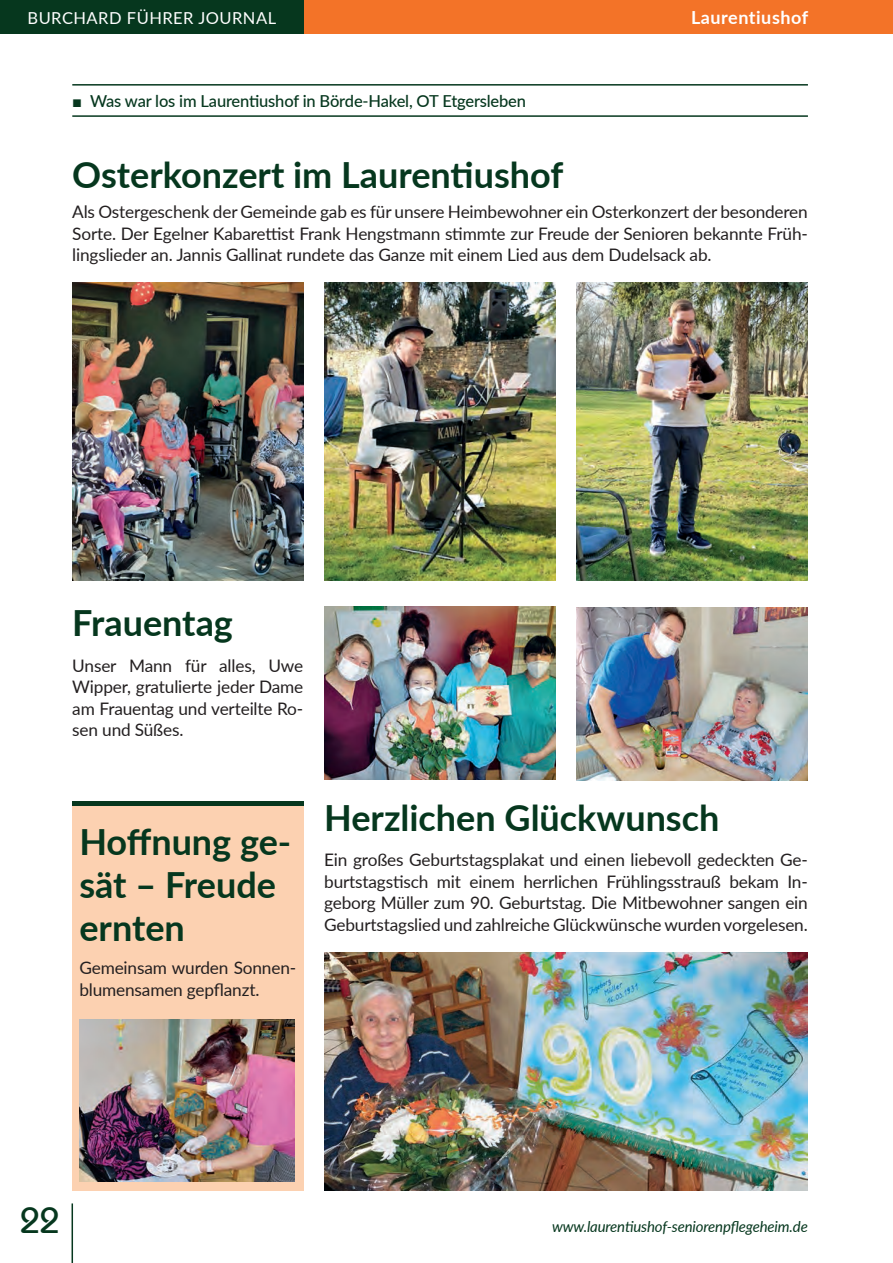
<style>
.page{position:relative;width:893px;height:1263px;background:#fff}
.page>*{position:absolute;margin:0;border:0;box-sizing:border-box;transform-origin:0 0}
.t1{font:700 36px/43.2px "Lato";color:#06371e}
.t2{font:500 36px "Bauhaus IT Cby BT";color:#06371e}
.t3{font:700 18px "Lato";letter-spacing:.03em;color:#fff}
.t4{font:17.25px/21.6px "Lato";letter-spacing:-.01em;color:#231f20;text-align:justify}
.t5{font:500 16.5px "Lato";letter-spacing:-.01em;color:#06371e}
.t6{font:16.5px "Lato";letter-spacing:.03em;color:#fff}
.t7{font:italic 15px "Lato";letter-spacing:-.01em;color:#06371e}
.s1{font-family:"Arial";font-weight:400}
</style>
<div class="page">
<hr style="left:72px;top:1203px;width:1px;height:60px;background:#06371e">
<div style="left:0;top:0;width:893px;height:34px;background:#f37328"></div>
<div style="left:0;top:0;width:303px;height:34px;background:#06371e"></div>
<div style="left:72px;top:801px;width:231px;height:390px;background:#fcd1b1"></div>
<hr style="left:72px;top:801px;width:231px;height:4px;background:#06371e">
<hr style="left:72px;top:84px;width:736px;height:2px;background:#06371e">
<hr style="left:72px;top:115px;width:736px;height:2px;background:#06371e">
<img style="left:325px;top:282px;width:231px;height:298px">
<img style="left:72px;top:282px;width:231px;height:298px">
<img style="left:577px;top:282px;width:231px;height:298px">
<img style="left:79px;top:1019px;width:215px;height:163px">
<img style="left:324px;top:952px;width:484px;height:239px">
<img style="left:577px;top:608px;width:231px;height:173px">
<img style="left:325px;top:606px;width:231px;height:173px">
<p class="t6" style="left:28px;top:6px;width:250px">BURCHARD FÜHRER JOURNAL</p>
<p class="t5" style="left:72px;top:89px;width:455px"><span class="s1">■</span> Was war los im Laurentiushof in Börde-Hakel, OT Etgersleben</p>
<p class="t3" style="left:691px;top:4px;width:119px">Laurentiushof</p>
<h1 class="t1" style="left:72px;top:151px;width:493px">Osterkonzert im Laurentiushof</h1>
<p class="t4" style="left:72px;top:200px;width:737px">Als Ostergeschenk der Gemeinde gab es für unsere Heimbewohner ein Osterkonzert der besonderen Sorte. Der Egelner Kabarettist Frank Hengstmann stimmte zur Freude der Senioren bekannte Früh&shy;lingslieder an. Jannis Gallinat rundete das Ganze mit einem Lied aus dem Dudelsack ab.</p>
<h1 class="t1" style="left:72px;top:599px;width:162px">Frauentag</h1>
<p class="t4" style="left:72px;top:654px;width:233px">Unser Mann für alles, Uwe Wipper, gratulierte jeder Dame am Frauentag und verteilte Ro&shy;sen und Süßes.</p>
<h1 class="t1" style="left:79px;top:818px;width:213px">Hoffnung ge&shy;sät – Freude ernten</h1>
<p class="t4" style="left:79px;top:956px;width:218px">Gemeinsam wurden Sonnen&shy;blumensamen gepflanzt.</p>
<h1 class="t1" style="left:324px;top:794px;width:397px">Herzlichen Glückwunsch</h1>
<p class="t4" style="left:324px;top:848px;width:485px">Ein großes Geburtstagsplakat und einen liebevoll gedeckten Ge&shy;burtstagstisch mit einem herrlichen Frühlingsstrauß bekam In&shy;geborg Müller zum 90. Geburtstag. Die Mitbewohner sangen ein Geburtstagslied und zahlreiche Glückwünsche wurden vorgelesen.</p>
<h1 class="t2" style="left:20px;top:1198px;width:41px">22</h1>
<p class="t7" style="left:552px;top:1215px;width:257px">www.laurentiushof-seniorenpflegeheim.de</p>
</div>
